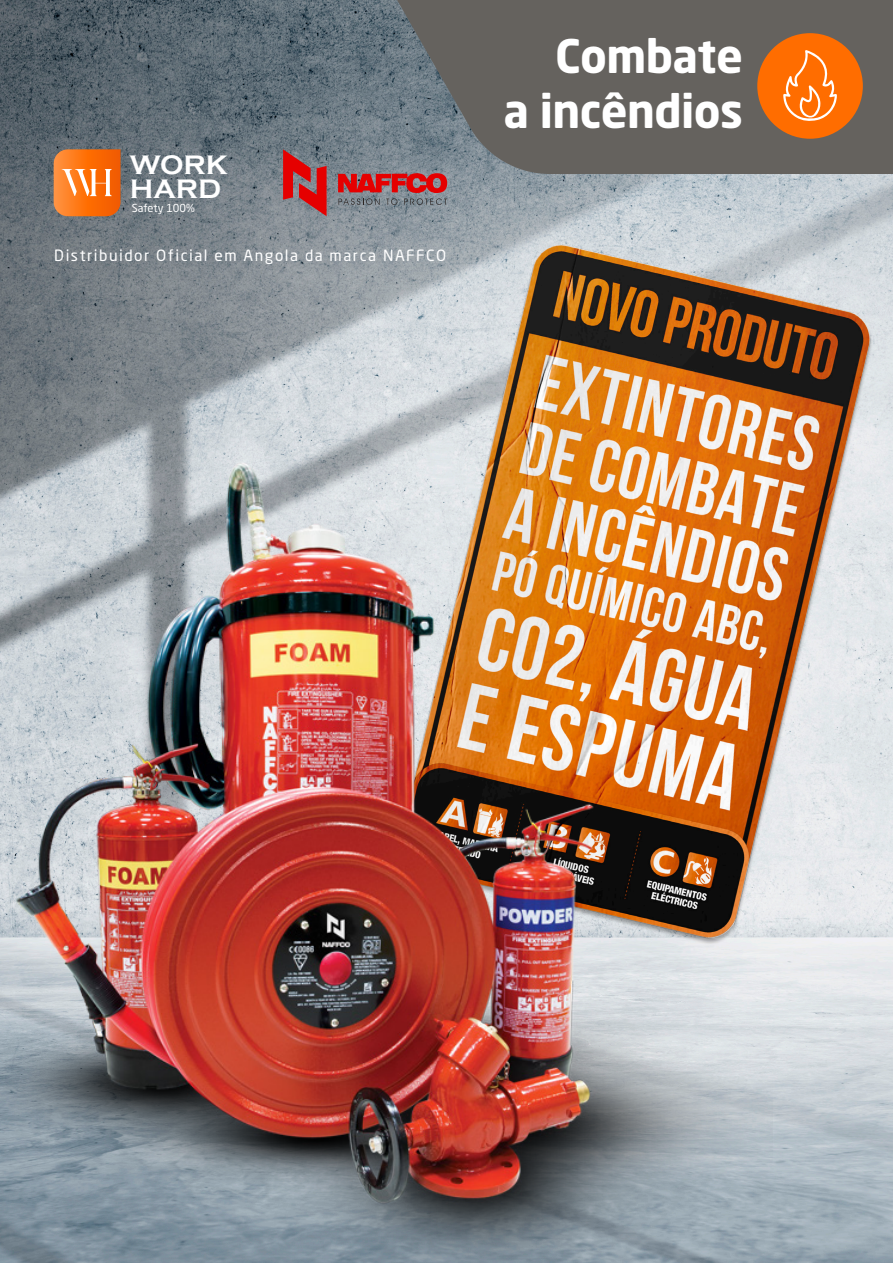
<style>
.page{position:relative;width:893px;height:1263px;background:#fff}
.page>*{position:absolute;margin:0;border:0;box-sizing:border-box;transform-origin:0 0}
.t1{font:700 45.75px/54.9px "Neo Sans Std";letter-spacing:-.015em;color:#fff;text-align:right}
.t2{font:700 27.45px/23.9px "Copperplate Gothic";color:#fff}
.t3{font:15.3px "Neo Sans Std";letter-spacing:.1em;color:#fff}
.t4{font:10.95px "Neo Sans Std";color:#fff}
</style>
<div class="page">
<img style="left:0;top:0;width:893px;height:1263px">
<svg style="left:397px;top:0;width:496px;height:174px;background:#666563"></svg>
<div style="left:757px;top:33px;width:106px;height:106px;background:#ff6d00;border-radius:50%"></div>
<svg style="left:783px;top:50px;width:54px;height:71px"></svg>
<svg style="left:54px;top:149px;width:67px;height:67px;background:#f5802d"></svg>
<svg style="left:283px;top:149px;width:44px;height:67px;background:#ad4549"></svg>
<svg style="left:338px;top:173px;width:109px;height:32px;background:#a75054"></svg>
<img style="left:394px;top:240px;width:481px;height:704px">
<img style="left:0;top:392px;width:772px;height:871px">
<h2 class="t2" style="left:130px;top:153px;width:100px">WORK<br>HARD</h2>
<p class="t4" style="left:132px;top:201px;width:65px">Safety 100%</p>
<p class="t3" style="left:54px;top:246px;width:393px">Distribuidor Oficial em Angola da marca NAFFCO</p>
<h1 class="t1" style="left:504px;top:27px;width:241px">Combate<br>a incêndios</h1>
</div>
